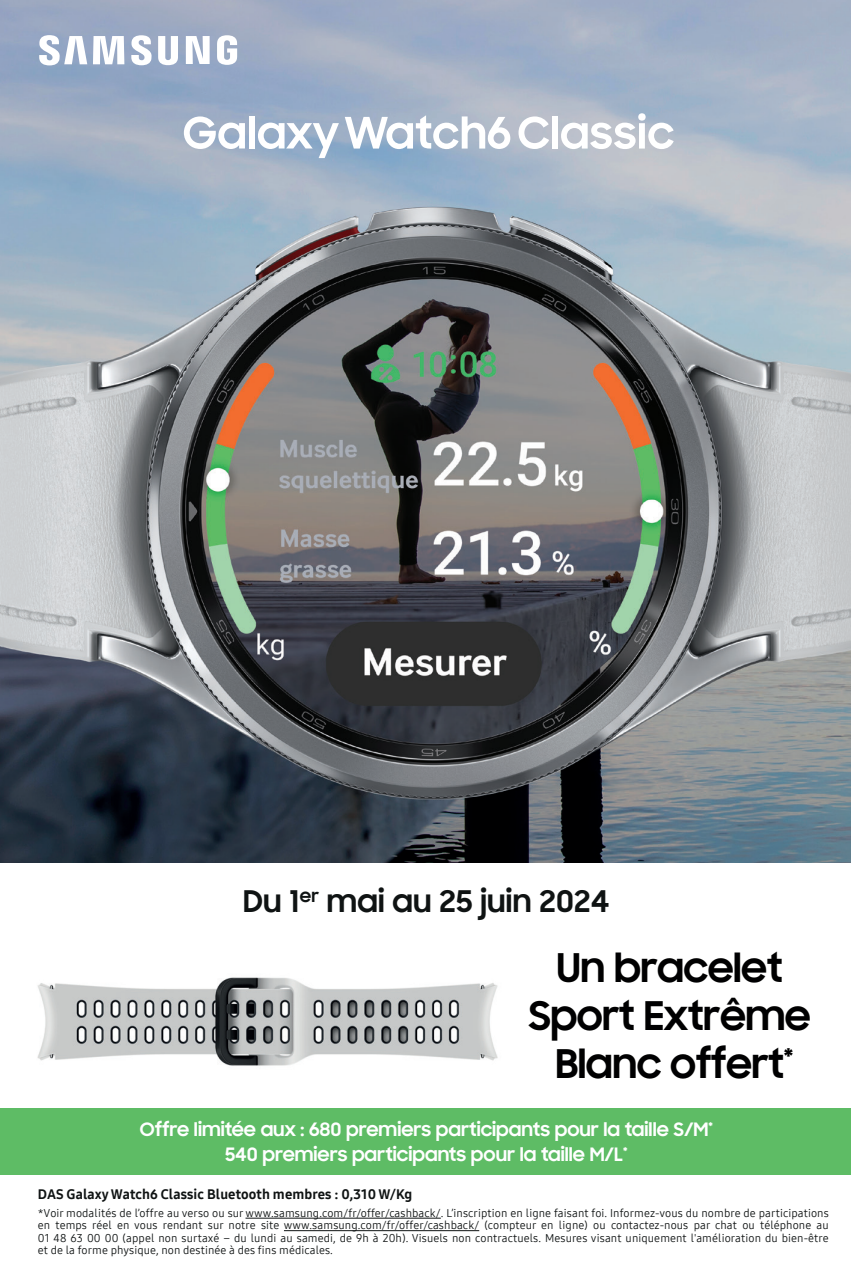
<style>
.page{position:relative;width:851px;height:1276px;background:#fff}
.page>*{position:absolute;margin:0;border:0;box-sizing:border-box;transform-origin:0 0}
.t1{font:700 40px/48.2px "Samsung Sharp Sans";letter-spacing:-.015em;color:#000001;text-align:center}
.t2{font:700 30.25px "Samsung Sharp Sans";letter-spacing:.01em;color:#0f1313}
.t3{font:700 18.75px/25px "Samsung Sharp Sans";color:#fff;text-align:center}
.t4{font:13.75px "Samsung One 800";letter-spacing:.01em;color:#0f1313}
.t5{font:11.25px/12.5px "Samsung One 400";letter-spacing:.01em;color:#0f1313;text-align:justify}
</style>
<div class="page">
<img style="left:0;top:0;width:850px;height:863px">
<hr style="left:245px;top:1217px;width:196px;height:1px;background:#0f1313">
<hr style="left:284px;top:1230px;width:195px;height:1px;background:#0f1313">
<svg style="left:39px;top:35px;width:198px;height:30px"></svg>
<svg style="left:258px;top:123px;width:81px;height:35px"></svg>
<div style="left:249px;top:116px;width:6px;height:32px;background:#fff"></div>
<svg style="left:184px;top:116px;width:61px;height:33px"></svg>
<svg style="left:518px;top:116px;width:31px;height:33px"></svg>
<div style="left:551px;top:116px;width:6px;height:33px;background:#fff"></div>
<svg style="left:561px;top:123px;width:74px;height:26px"></svg>
<div style="left:638px;top:113px;width:7px;height:8px;background:#fff;border-radius:50%"></div>
<div style="left:639px;top:123px;width:5px;height:26px;background:#fff"></div>
<svg style="left:648px;top:123px;width:25px;height:26px"></svg>
<svg style="left:345px;top:115px;width:165px;height:34px"></svg>
<img style="left:37px;top:977px;width:461px;height:89px">
<div style="left:0;top:1108px;width:850px;height:66px;background:#5ebc65"></div>
<h2 class="t2" style="left:243px;top:878px;width:368px">Du 1<sup>er</sup> mai au 25 juin 2024</h2>
<h1 class="t1" style="left:528px;top:941px;width:284px">Un bracelet<br>Sport Extrême<br>Blanc offert<sup>*</sup></h1>
<h3 class="t3" style="left:140px;top:1116px;width:574px">Offre limitée aux : 680 premiers participants pour la taille S/M<sup>*<br></sup>540 premiers participants pour la taille M/L<sup>*</sup></h3>
<p class="t4" style="left:38px;top:1185px;width:376px">DAS Galaxy Watch6 Classic Bluetooth membres : 0,310 W/Kg</p>
<p class="t5" style="left:38px;top:1206px;width:792px">*Voir modalités de l’offre au verso ou sur www.samsung.com/fr/offer/cashback/. L’inscription en ligne faisant foi. Informez-vous du nombre de participations en temps réel en vous rendant sur notre site www.samsung.com/fr/offer/cashback/ (compteur en ligne) ou contactez-nous par chat ou téléphone au 01 48 63 00 00 (appel non surtaxé – du lundi au samedi, de 9h à 20h). Visuels non contractuels. Mesures visant uniquement l'amélioration du bien-être et de la forme physique, non destinée à des fins médicales.</p>
</div>
